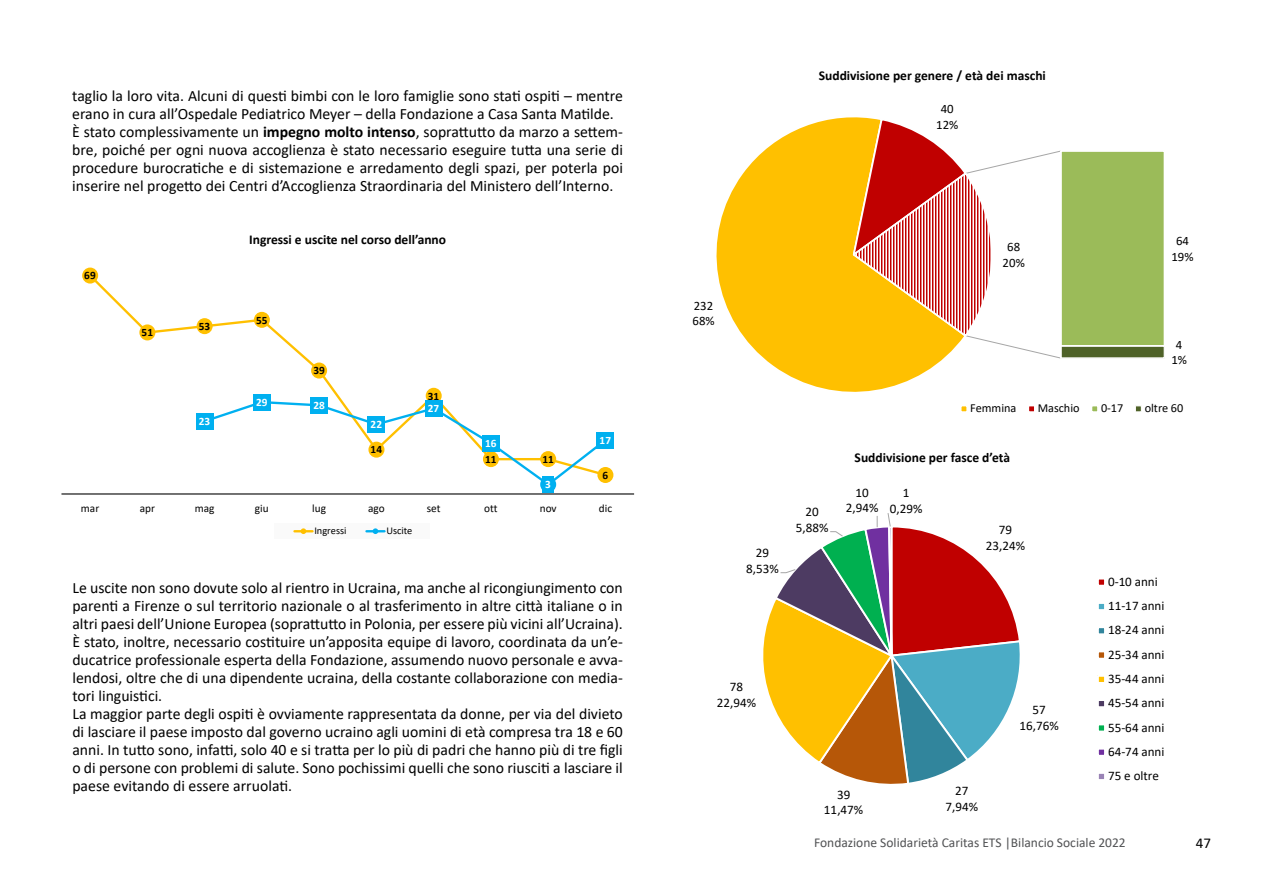
<style>
.page{position:relative;width:1263px;height:893px;background:#fff}
.page>*{position:absolute;margin:0;border:0;box-sizing:border-box;transform-origin:0 0}
.t1{font:15.75px/18px "Calibri";color:#000}
.t2{font:15px "Calibri";color:#000}
.t3{font:700 13.5px "Calibri";color:#000}
.t4{font:13.5px "Calibri";color:#515254}
.t5{font:13.05px/15.9px "Calibri";color:#000;text-align:center}
.t6{font:12.75px/15.6px "Calibri";letter-spacing:.005em;color:#000;text-align:center}
.t7{font:12.3px "Calibri";color:#000}
.t8{font:11.25px "Calibri";color:#000}
.t9{font:700 11.25px "Calibri";letter-spacing:.005em;color:#000}
.t10{font:700 11.25px "Calibri";letter-spacing:.005em;color:#fff}
.t11{font:10.35px "Calibri";color:#000}
.s1{font-weight:700}
</style>
<div class="page">
<hr style="left:61px;top:493px;width:573px;height:2px;background:#404040">
<svg style="left:95px;top:272px;width:343px;height:158px"></svg>
<div style="left:82px;top:268px;width:16px;height:16px;background:#ffc000;border-radius:50%"></div>
<div style="left:139px;top:324px;width:16px;height:16px;background:#ffc000;border-radius:50%"></div>
<div style="left:197px;top:318px;width:16px;height:16px;background:#ffc000;border-radius:50%"></div>
<div style="left:254px;top:312px;width:16px;height:16px;background:#ffc000;border-radius:50%"></div>
<div style="left:311px;top:363px;width:16px;height:16px;background:#ffc000;border-radius:50%"></div>
<div style="left:426px;top:388px;width:16px;height:16px;background:#ffc000;border-radius:50%"></div>
<svg style="left:597px;top:467px;width:16px;height:16px"></svg>
<svg style="left:202px;top:400px;width:407px;height:86px"></svg>
<div style="left:540px;top:476px;width:16px;height:16px;background:#00b0f0;border-radius:50%"></div>
<div style="left:196px;top:413px;width:17px;height:16px;background:#00b0f0"></div>
<div style="left:253px;top:394px;width:17px;height:16px;background:#00b0f0"></div>
<div style="left:311px;top:397px;width:17px;height:17px;background:#00b0f0"></div>
<div style="left:368px;top:416px;width:17px;height:17px;background:#00b0f0"></div>
<div style="left:425px;top:400px;width:17px;height:17px;background:#00b0f0"></div>
<div style="left:482px;top:435px;width:17px;height:17px;background:#00b0f0"></div>
<div style="left:542px;top:476px;width:12px;height:17px;background:#00b0f0"></div>
<div style="left:597px;top:432px;width:17px;height:16px;background:#00b0f0"></div>
<div style="left:274px;top:523px;width:155px;height:16px;background:#fafafa"></div>
<svg style="left:294px;top:528px;width:18px;height:6px"></svg>
<svg style="left:366px;top:528px;width:18px;height:6px"></svg>
<svg style="left:763px;top:513px;width:257px;height:271px"></svg>
<div style="left:1097px;top:578px;width:9px;height:9px;background:#c00000;border:2px solid #fff"></div>
<div style="left:1097px;top:602px;width:9px;height:9px;background:#4bacc6;border:2px solid #fff"></div>
<div style="left:1097px;top:626px;width:9px;height:9px;background:#31859c;border:2px solid #fff"></div>
<div style="left:1098px;top:651px;width:7px;height:8px;background:#b65708"></div>
<div style="left:1097px;top:650px;width:9px;height:10px;border:2px solid #fff"></div>
<div style="left:1098px;top:676px;width:7px;height:7px;background:#ffc000"></div>
<div style="left:1097px;top:675px;width:9px;height:9px;border:2px solid #fff"></div>
<div style="left:1097px;top:699px;width:9px;height:9px;background:#4d3b62;border:2px solid #fff"></div>
<div style="left:1097px;top:723px;width:9px;height:9px;background:#00b050;border:2px solid #fff"></div>
<div style="left:1097px;top:748px;width:9px;height:9px;background:#7030a0;border:2px solid #fff"></div>
<div style="left:1097px;top:772px;width:9px;height:9px;background:#9983b5;border:2px solid #fff"></div>
<svg style="left:716px;top:117px;width:227px;height:275px"></svg>
<div style="left:1060px;top:150px;width:105px;height:197px;background:#9bbb59;border:2px solid #fff"></div>
<div style="left:1061px;top:346px;width:103px;height:12px;background:#4f6228"></div>
<div style="left:1060px;top:345px;width:105px;height:14px;border:2px solid #fff"></div>
<svg style="left:851px;top:117px;width:211px;height:242px"></svg>
<svg style="left:961px;top:406px;width:6px;height:6px"></svg>
<svg style="left:1029px;top:406px;width:5px;height:6px"></svg>
<svg style="left:1092px;top:406px;width:6px;height:6px"></svg>
<div style="left:1135px;top:405px;width:7px;height:7px;background:#4f6228"></div>
<div style="left:1134px;top:405px;width:9px;height:8px;border:2px solid #fff"></div>
<p class="t1" style="left:72px;top:86px;width:552px">taglio la loro vita. Alcuni di questi bimbi con le loro famiglie sono stati ospiti – mentre erano in cura all’Ospedale Pediatrico Meyer – della Fondazione a Casa Santa Matilde.<br>È stato complessivamente un <span class="s1">impegno molto intenso</span>, soprattutto da marzo a settem&shy;bre, poiché per ogni nuova accoglienza è stato necessario eseguire tutta una serie di procedure burocratiche e di sistemazione e arredamento degli spazi, per poterla poi inserire nel progetto dei Centri d’Accoglienza Straordinaria del Ministero dell’Interno.</p>
<p class="t9" style="left:84px;top:268px;width:13px">69</p>
<p class="t9" style="left:142px;top:325px;width:13px">51</p>
<p class="t9" style="left:199px;top:318px;width:13px">53</p>
<p class="t10" style="left:199px;top:413px;width:13px">23</p>
<p class="t3" style="left:249px;top:230px;width:198px">Ingressi e uscite nel corso dell’anno</p>
<p class="t9" style="left:256px;top:312px;width:13px">55</p>
<p class="t9" style="left:313px;top:363px;width:13px">39</p>
<p class="t10" style="left:256px;top:394px;width:13px">29</p>
<p class="t10" style="left:313px;top:397px;width:13px">28</p>
<p class="t10" style="left:371px;top:416px;width:13px">22</p>
<p class="t9" style="left:371px;top:442px;width:13px">14</p>
<p class="t9" style="left:428px;top:388px;width:13px">31</p>
<p class="t10" style="left:428px;top:401px;width:13px">27</p>
<p class="t10" style="left:485px;top:435px;width:13px">16</p>
<p class="t9" style="left:485px;top:451px;width:13px">11</p>
<p class="t9" style="left:542px;top:451px;width:13px">11</p>
<p class="t10" style="left:545px;top:477px;width:7px">3</p>
<p class="t10" style="left:600px;top:432px;width:13px">17</p>
<p class="t9" style="left:603px;top:467px;width:7px">6</p>
<p class="t8" style="left:81px;top:500px;width:20px">mar</p>
<p class="t8" style="left:140px;top:500px;width:17px">apr</p>
<p class="t8" style="left:195px;top:500px;width:21px">mag</p>
<p class="t8" style="left:255px;top:500px;width:15px">giu</p>
<p class="t8" style="left:312px;top:500px;width:15px">lug</p>
<p class="t8" style="left:368px;top:500px;width:18px">ago</p>
<p class="t8" style="left:427px;top:500px;width:15px">set</p>
<p class="t8" style="left:484px;top:500px;width:15px">ott</p>
<p class="t8" style="left:540px;top:500px;width:18px">nov</p>
<p class="t8" style="left:599px;top:500px;width:15px">dic</p>
<p class="t11" style="left:314px;top:524px;width:34px">Ingressi</p>
<p class="t11" style="left:386px;top:524px;width:28px">Uscite</p>
<p class="t1" style="left:72px;top:579px;width:552px">Le uscite non sono dovute solo al rientro in Ucraina, ma anche al ricongiungimento con parenti a Firenze o sul territorio nazionale o al trasferimento in altre città italiane o in altri paesi dell’Unione Europea (soprattutto in Polonia, per essere più vicini all’Ucraina).<br>È stato, inoltre, necessario costituire un’apposita equipe di lavoro, coordinata da un’e&shy;ducatrice professionale esperta della Fondazione, assumendo nuovo personale e avva&shy;lendosi, oltre che di una dipendente ucraina, della costante collaborazione con media&shy;tori linguistici.<br>La maggior parte degli ospiti è ovviamente rappresentata da donne, per via del divieto di lasciare il paese imposto dal governo ucraino agli uomini di età compresa tra 18 e 60 anni. In tutto sono, infatti, solo 40 e si tratta per lo più di padri che hanno più di tre figli o di persone con problemi di salute. Sono pochissimi quelli che sono riusciti a lasciare il paese evitando di essere arruolati.</p>
<p class="t3" style="left:819px;top:66px;width:229px">Suddivisione per genere / età dei maschi</p>
<p class="t6" style="left:936px;top:101px;width:24px">40<br>12%</p>
<p class="t6" style="left:692px;top:297px;width:24px;text-align:left">232<br>68%</p>
<p class="t5" style="left:746px;top:544px;width:34px">29<br>8,53%</p>
<p class="t5" style="left:717px;top:678px;width:41px">78<br>22,94%</p>
<p class="t6" style="left:1002px;top:239px;width:24px">68<br>20%</p>
<p class="t6" style="left:1171px;top:233px;width:24px">64<br>19%</p>
<p class="t6" style="left:1171px;top:336px;width:17px">4<br>1%</p>
<p class="t7" style="left:970px;top:400px;width:48px">Femmina</p>
<p class="t7" style="left:1038px;top:400px;width:43px">Maschio</p>
<p class="t7" style="left:1101px;top:400px;width:24px">0-17</p>
<p class="t7" style="left:1145px;top:400px;width:40px">oltre 60</p>
<p class="t5" style="left:796px;top:503px;width:34px">20<br>5,88%</p>
<p class="t3" style="left:855px;top:448px;width:157px">Suddivisione per fasce d’età</p>
<p class="t5" style="left:846px;top:484px;width:34px">10<br>2,94%</p>
<p class="t5" style="left:890px;top:484px;width:34px">1<br>0,29%</p>
<p class="t5" style="left:986px;top:522px;width:41px">79<br>23,24%</p>
<p class="t5" style="left:1019px;top:702px;width:41px">57<br>16,76%</p>
<p class="t5" style="left:824px;top:786px;width:41px">39<br>11,47%</p>
<p class="t5" style="left:945px;top:782px;width:34px">27<br>7,94%</p>
<p class="t5" style="left:1108px;top:569px;width:58px;line-height:24.3px;text-align:left">0-10 anni<br>11-17 anni<br>18-24 anni<br>25-34 anni<br>35-44 anni<br>45-54 anni<br>55-64 anni<br>64-74 anni<br>75 e oltre</p>
<p class="t4" style="left:814px;top:833px;width:313px">Fondazione Solidarietà Caritas ETS |Bilancio Sociale 2022</p>
<p class="t2" style="left:1196px;top:832px;width:17px">47</p>
</div>
